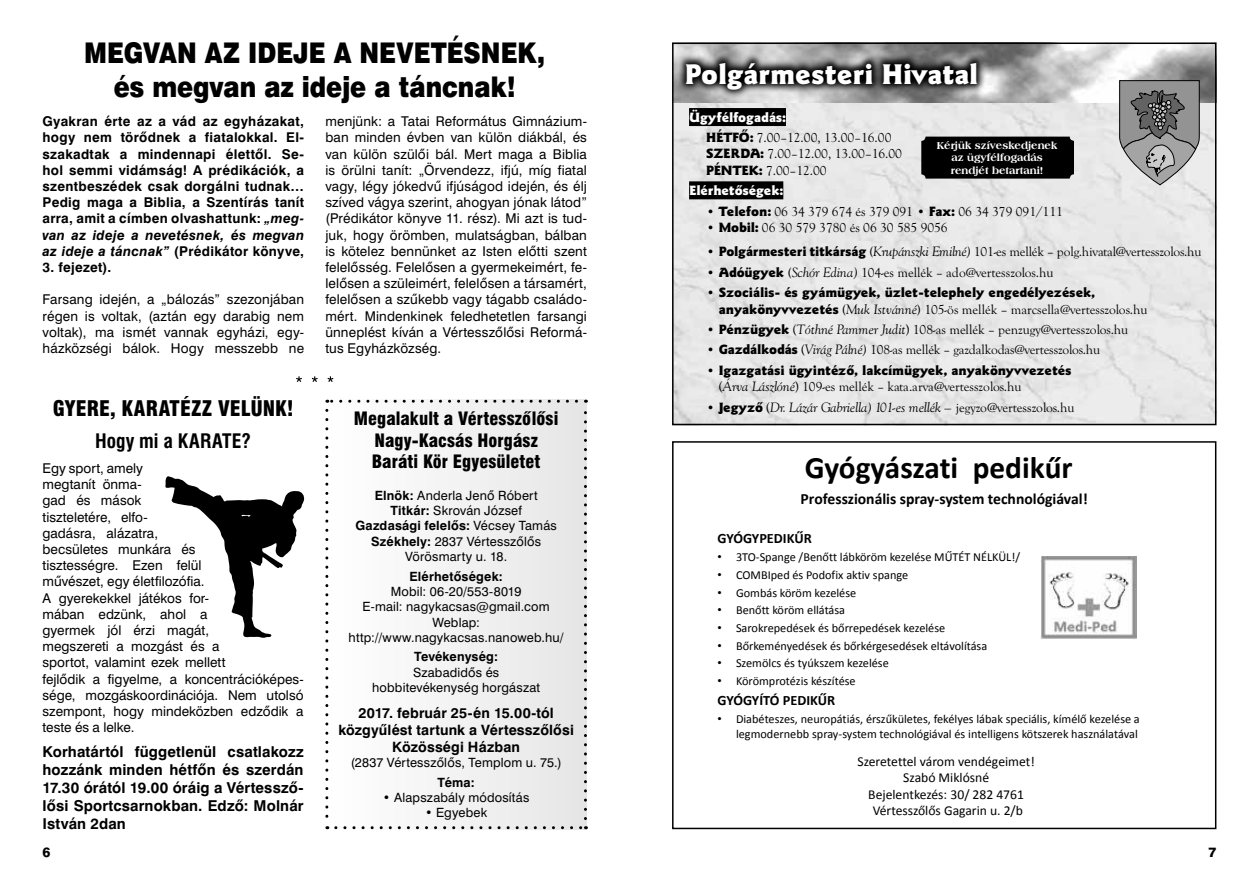
<style>
.page{position:relative;width:1259px;height:893px;background:#fff}
.page>*{position:absolute;margin:0;border:0;box-sizing:border-box;transform-origin:0 0}
.t1{font:700 31.35px "Calibri";color:#000}
.t2{font:28.5px/34.2px "Swiss 721 Blk PFL";letter-spacing:-.005em;color:#000;text-align:center;scale:.85 1}
.t3{font:28.5px "Goudy Sn Blk PFL";color:#fff}
.t4{font:21px "Swiss 721 Blk Cn PFL";letter-spacing:.005em;color:#000}
.t5{font:700 19.5px "Swiss 721 Cn PFL";letter-spacing:.005em;color:#000}
.t6{font:18px/21.6px "Swiss 721 Blk Cn PFL";letter-spacing:.005em;color:#000;text-align:center}
.t7{font:700 15.6px "Calibri";color:#000}
.t8{font:700 15px/18px "Swiss 721 PFL";letter-spacing:.01em;color:#000;text-align:justify}
.t9{font:700 14.25px/17.1px "Swiss 721 PFL";letter-spacing:.01em;color:#000;text-align:center}
.t10{font:700 14.25px "Calibri";color:#000}
.t11{font:13.65px/16.4px "Calibri";color:#000;text-align:center}
.t12{font:13.5px/16.2px "Swiss 721 PFL";color:#000;text-align:justify}
.t13{font:13.5px/16.2px "Goudy OSPFL";color:#000}
.t14{font:700 13.5px/16.2px "Swiss 721 PFL";letter-spacing:.02em;color:#000;text-align:justify}
.t15{font:13.5px "Goudy Sn Blk PFL";color:#000}
.t16{font:italic 13.5px "Goudy OSPFL";color:#000}
.t17{font:13.5px "Goudy Sn Blk PFL";color:#fff}
.t18{font:13.5px "Swiss 721 Hv PFL";color:#000}
.t19{font:12.75px/15.3px "Swiss 721 PFL";letter-spacing:.015em;color:#000;text-align:center}
.t20{font:700 12.75px "Swiss 721 PFL";letter-spacing:.015em;color:#000}
.t21{font:12.3px/14.7px "Calibri";color:#000;text-align:right}
.t22{font:700 10.5px/12.6px "Americana XPFL";color:#fff;text-align:center}
.s1{font-style:italic}
.s2{font-weight:700}
.s3{font-family:"Goudy Sn Blk PFL"}
.s4{font-family:"Goudy OSPFL"}
.s5{font-style:normal}
.s6{font-family:"Goudy Sn Blk PFL";font-style:normal}
.s7{font-family:"Arial"}
</style>
<div class="page">
<div style="left:325px;top:400px;width:262px;height:429px;background:#f3f3f3"></div>
<svg style="left:325px;top:410px;width:3px;height:419px"></svg>
<svg style="left:336px;top:826px;width:250px;height:3px"></svg>
<svg style="left:584px;top:400px;width:3px;height:419px"></svg>
<svg style="left:327px;top:400px;width:249px;height:3px"></svg>
<img style="left:1040px;top:556px;width:96px;height:83px">
<svg style="left:165px;top:476px;width:140px;height:162px"></svg>
<svg style="left:296px;top:376px;width:37px;height:6px"></svg>
<img style="left:675px;top:103px;width:538px;height:319px">
<img style="left:675px;top:46px;width:538px;height:57px">
<svg style="left:676px;top:53px;width:310px;height:46px;background:#5c5c5c"></svg>
<svg style="left:1119px;top:80px;width:80px;height:105px;background:#909090"></svg>
<div style="left:672px;top:43px;width:544px;height:382px;border:2px solid #000"></div>
<div style="left:921px;top:137px;width:153px;height:42px;background:#000;border-radius:4px"></div>
<div style="left:689px;top:108px;width:97px;height:18px;background:#000"></div>
<div style="left:689px;top:181px;width:94px;height:18px;background:#000"></div>
<div style="left:672px;top:441px;width:544px;height:388px;border:2px solid #000"></div>
<h2 class="t2" style="left:84px;top:36px;width:544px">MEGVAN AZ IDEJE A NEVETÉSNEK, és megvan az ideje a táncnak!</h2>
<p class="t14" style="left:43px;top:113px;width:263px">Gyakran érte az a vád az egyházakat, hogy nem törődnek a fiatalokkal. El&shy;szakadtak a mindennapi élettől. Se&shy;hol semmi vidámság! A prédikációk, a szentbeszédek csak dorgálni tudnak… Pedig maga a Biblia, a Szentírás tanít arra, amit a címben olvashattunk: <span class="s1">„meg&shy;van az ideje a nevetésnek, és megvan az ideje a táncnak”</span> (Prédikátor könyve,</p>
<p class="t14" style="left:43px;top:259px;width:70px">3. fejezet).</p>
<p class="t12" style="left:43px;top:291px;width:263px">Farsang idején, a „bálozás” szezonjában régen is voltak, (aztán egy darabig nem voltak), ma ismét vannak egyházi, egy&shy;házközségi bálok. Hogy messzebb ne</p>
<p class="t12" style="left:325px;top:113px;width:263px">menjünk: a Tatai Református Gimnázium&shy;ban minden évben van külön diákbál, és van külön szülői bál. Mert maga a Biblia is örülni tanít: „Örvendezz, ifjú, míg fiatal vagy, légy jókedvű ifjúságod idején, és élj szíved vágya szerint, ahogyan jónak látod” (Prédikátor könyve 11. rész). Mi azt is tud&shy;juk, hogy örömben, mulatságban, bálban is kötelez bennünket az Isten előtti szent felelősség. Felelősen a gyermekeimért, fe&shy;lelősen a szüleimért, felelősen a társamért, felelősen a szűkebb vagy tágabb családo&shy;mért. Mindenkinek feledhetetlen farsangi ünneplést kíván a Vértesszőlősi Reformá&shy;tus Egyházközség.</p>
<h3 class="t4" style="left:53px;top:395px;width:242px">GYERE, KARATÉZZ VELÜNK!</h3>
<h3 class="t5" style="left:95px;top:429px;width:157px">Hogy mi a KARATE?</h3>
<p class="t12" style="left:43px;top:460px;width:262px;text-align:left">Egy sport, amely<br>megtanít önma-<br>gad és mások<br>tiszteletére, elfo-<br>gadásra, alázatra,<br>becsületes munkára és<br>tisztességre. Ezen felül<br>művészet, egy életfilozófia.<br>A gyerekekkel játékos for-<br>mában edzünk, ahol a<br>gyermek jól érzi magát,<br>megszereti a mozgást és a<br>sportot, valamint ezek mellett<br>fejlődik a figyelme, a koncentrációképes&shy;sége, mozgáskoordinációja. Nem utolsó szempont, hogy mindeközben edződik a teste és a lelke.</p>
<p class="t8" style="left:43px;top:742px;width:263px">Korhatártól függetlenül csatlakozz hozzánk minden hétfőn és szerdán 17.30 órától 19.00 óráig a Vértessző&shy;lősi Sportcsarnokban. Edző: Molnár István 2dan</p>
<h3 class="t6" style="left:354px;top:408px;width:206px">Megalakult a Vértesszőlősi<br>Nagy-Kacsás Horgász<br>Baráti Kör Egyesületet</h3>
<p class="t19" style="left:355px;top:488px;width:203px"><span class="s2">Elnök:</span> Anderla Jenő Róbert<br><span class="s2">Titkár:</span> Skrován József<br><span class="s2">Gazdasági felelős:</span> Vécsey Tamás<br><span class="s2">Székhely:</span> 2837 Vértesszőlős<br>Vörösmarty u. 18.</p>
<p class="t20" style="left:409px;top:568px;width:95px">Elérhetőségek:</p>
<p class="t19" style="left:349px;top:584px;width:217px">Mobil: 06-20/553-8019<br>E-mail: nagykacsas@gmail.com<br>Weblap: http://www.nagykacsas.nanoweb.hu/</p>
<p class="t20" style="left:414px;top:649px;width:85px">Tevékenység:</p>
<p class="t19" style="left:372px;top:664px;width:169px">Szabadidős és hobbitevékenység horgászat</p>
<p class="t9" style="left:338px;top:704px;width:237px">2017. február 25-én 15.00-tól közgyűlést tartunk a Vértesszőlősi<br>Közösségi Házban</p>
<p class="t19" style="left:351px;top:755px;width:212px">(2837 Vértesszőlős, Templom u. 75.)</p>
<p class="t20" style="left:437px;top:774px;width:39px">Téma:</p>
<p class="t19" style="left:383px;top:790px;width:148px">• Alapszabály módosítás</p>
<p class="t19" style="left:425px;top:805px;width:64px">• Egyebek</p>
<h2 class="t3" style="left:685px;top:56px;width:294px">Polgármesteri Hivatal</h2>
<p class="t17" style="left:689px;top:108px;width:98px">Ügyfélfogadás:</p>
<p class="t13" style="left:706px;top:130px;width:197px"><span class="s3">HÉTFŐ:</span> 7.00–12.00, 13.00–16.00<br><span class="s3">SZERDA:</span> 7.00–12.00, 13.00–16.00<br><span class="s3">PÉNTEK:</span> 7.00–12.00</p>
<p class="t17" style="left:689px;top:182px;width:96px">Elérhetőségek:</p>
<p class="t13" style="left:706px;top:203px;width:358px">• <span class="s3">Telefon:</span> 06 34 379 674 és 379 091 • <span class="s3">Fax:</span> 06 34 379 091/111</p>
<p class="t13" style="left:706px;top:219px;width:243px">• <span class="s3">Mobil:</span> 06 30 579 3780 és 06 30 585 9056</p>
<p class="t13" style="left:706px;top:244px;width:497px">• <span class="s3">Polgármesteri titkárság</span> <span class="s2">(</span><span class="s1">Krupánszki Emilné)</span> 101-es mellék – polg.hivatal@vertesszolos.hu</p>
<p class="t13" style="left:706px;top:264px;width:349px">• <span class="s3">Adóügyek</span> <span class="s2">(</span><span class="s1">Schór Edina)</span> 104-es mellék – ado@vertesszolos.hu</p>
<p class="t15" style="left:706px;top:284px;width:391px"><span class="s4">•</span> Szociális- és gyámügyek, üzlet-telephely engedélyezések,</p>
<p class="t13" style="left:719px;top:301px;width:430px"><span class="s3">anyakönyvvezetés</span> <span class="s2">(</span><span class="s1">Muk Istvánné</span><span class="s2">)</span> 105-ös mellék – marcsella@vertesszolos.hu</p>
<p class="t13" style="left:706px;top:322px;width:424px">• <span class="s3">Pénzügyek</span> (<span class="s1">Tóthné Pammer Judit</span>) 108-as mellék – penzugy@vertesszolos.hu</p>
<p class="t13" style="left:706px;top:342px;width:395px">• <span class="s3">Gazdálkodás</span> (<span class="s1">Virág Pálné)</span> 108-as mellék – gazdalkodas@vertesszolos.hu</p>
<p class="t15" style="left:706px;top:362px;width:367px"><span class="s4">•</span> Igazgatási ügyintéző, lakcímügyek, anyakönyvvezetés</p>
<p class="t13" style="left:719px;top:379px;width:304px">(<span class="s1">Árva Lászlóné</span>) 109-es mellék – kata.arva@vertesszolos.hu</p>
<p class="t16" style="left:706px;top:399px;width:370px"><span class="s5">•</span> <span class="s6">Jegyző</span> <span class="s5">(</span>Dr. Lázár Gabriella) 101-es mellék – <span class="s5">jegyzo@vertesszolos.hu</span></p>
<p class="t22" style="left:936px;top:139px;width:122px">Kérjük szíveskedjenek az ügyfélfogadás rendjét betartani!</p>
<h1 class="t1" style="left:805px;top:448px;width:269px">Gyógyászati pedikűr</h1>
<p class="t7" style="left:800px;top:489px;width:289px">Professzionális spray-system technológiával!</p>
<p class="t10" style="left:717px;top:529px;width:96px">GYÓGYPEDIKŰR</p>
<p class="t21" style="left:717px;top:550px;width:304px"><span class="s7">•</span> 3TO-Spange /Benőtt lábköröm kezelése MŰTÉT NÉLKÜL!/</p>
<p class="t21" style="left:717px;top:568px;width:192px"><span class="s7">•</span> COMBIped és Podofix aktiv spange</p>
<p class="t21" style="left:717px;top:585px;width:140px"><span class="s7">•</span> Gombás köröm kezelése</p>
<p class="t21" style="left:717px;top:603px;width:129px"><span class="s7">•</span> Benőtt köröm ellátása</p>
<p class="t21" style="left:717px;top:620px;width:229px"><span class="s7">•</span> Sarokrepedések és bőrrepedések kezelése</p>
<p class="t21" style="left:717px;top:638px;width:271px"><span class="s7">•</span> Bőrkeményedések és bőrkérgesedések eltávolítása</p>
<p class="t21" style="left:717px;top:656px;width:173px"><span class="s7">•</span> Szemölcs és tyúkszem kezelése</p>
<p class="t21" style="left:717px;top:673px;width:140px"><span class="s7">•</span> Körömprotézis készítése</p>
<p class="t10" style="left:717px;top:691px;width:119px">GYÓGYÍTÓ PEDIKŰR</p>
<p class="t21" style="left:717px;top:712px;width:424px"><span class="s7">•</span> Diabéteszes, neuropátiás, érszűkületes, fekélyes lábak speciális, kímélő kezelése a legmodernebb spray-system technológiával és intelligens kötszerek használatával</p>
<p class="t11" style="left:857px;top:753px;width:179px">Szeretettel várom vendégeimet!<br>Szabó Miklósné<br>Bejelentkezés: 30/ 282 4761<br>Vértesszőlős Gagarin u. 2/b</p>
<p class="t18" style="left:43px;top:844px;width:9px">6</p>
<p class="t18" style="left:1208px;top:844px;width:9px">7</p>
</div>
